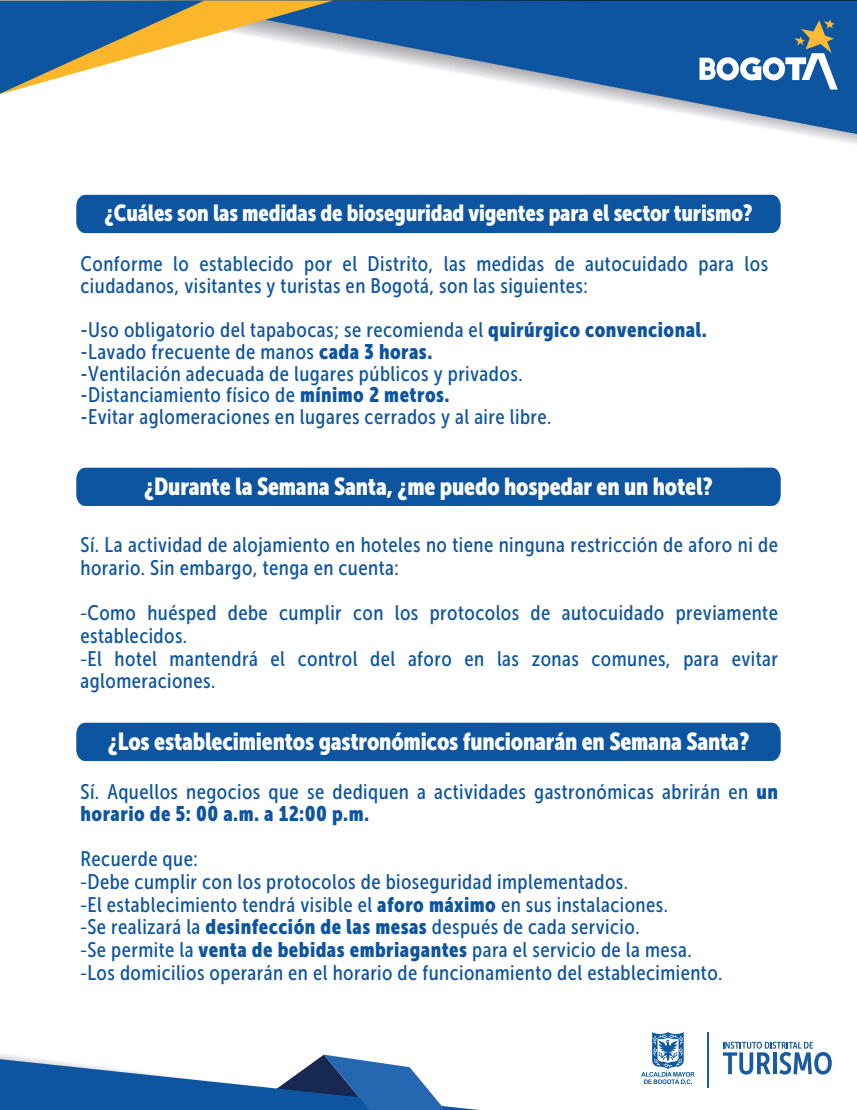
<style>
.page{position:relative;width:857px;height:1110px;background:#fff}
.page>*{position:absolute;margin:0;border:0;box-sizing:border-box;transform-origin:0 0}
.t1{font:24.41px "Museo Sans Cond 900";letter-spacing:-.01em;color:#fff}
.t2{font:23.1px "Museo Sans Cond 900";letter-spacing:-.01em;color:#fff}
.t3{font:21px/22.8px "Museo Sans Cond 500";letter-spacing:.02em;color:#0e55a1}
.t4{font:21px "Museo Sans Cond 900";letter-spacing:.02em;color:#0e55a1}
.s1{font-family:"Museo Sans Cond 900"}
.s2{font-family:"Myriad Pro"}
</style>
<div class="page">
<svg style="left:0;top:1054px;width:479px;height:56px"></svg>
<svg style="left:333px;top:1px;width:524px;height:133px;fill:#0e55a1"></svg>
<svg style="left:0;top:1px;width:333px;height:93px"></svg>
<svg style="left:723px;top:1041px;width:108px;height:33px"></svg>
<hr style="left:707px;top:1032px;width:2px;height:55px;background:#195ba0">
<svg style="left:641px;top:1032px;width:53px;height:52px"></svg>
<svg style="left:699px;top:19px;width:138px;height:71px"></svg>
<div style="left:76px;top:195px;width:704px;height:38px;background:#0e55a1"></div>
<div style="left:76px;top:467px;width:704px;height:39px;background:#0e55a1"></div>
<div style="left:76px;top:722px;width:704px;height:39px;background:#0e55a1"></div>
<p class="t2" style="left:104px;top:200px;width:649px">¿Cuáles son las medidas de bioseguridad vigentes para el sector turismo?</p>
<p class="t3" style="left:81px;top:253px;width:689px;line-height:21.9px">Conforme lo establecido por el Distrito, las medidas de autocuidado para los ciudadanos, visitantes y turistas en Bogotá, son las siguientes:</p>
<p class="t3" style="left:81px;top:319px;width:628px;line-height:21.9px">-Uso obligatorio del tapabocas; se recomienda el <span class="s1">quirúrgico convencional. </span>-Lavado frecuente de manos <span class="s1">cada 3 horas.<br></span>-Ventilación adecuada de lugares públicos y privados.<br>-Distanciamiento físico de <span class="s1">mínimo 2 metros.<br></span>-Evitar aglomeraciones en lugares cerrados y al aire libre.</p>
<p class="t1" style="left:144px;top:472px;width:570px">¿Durante la Semana Santa, ¿me puedo hospedar en un hotel?</p>
<p class="t3" style="left:81px;top:533px;width:699px">Sí. La actividad de alojamiento en hoteles no tiene ninguna restricción de aforo ni de horario. Sin embargo, tenga en cuenta:</p>
<p class="t3" style="left:81px;top:601px;width:699px"><span class="s2">-</span>Como huésped debe cumplir con los protocolos de autocuidado previamente establecidos.<br><span class="s2">-</span>El hotel mantendrá el control del aforo en las zonas comunes, para evitar aglomeraciones.</p>
<p class="t1" style="left:108px;top:727px;width:643px">¿Los establecimientos gastronómicos funcionarán en Semana Santa?</p>
<p class="t3" style="left:81px;top:780px;width:699px">Sí. Aquellos negocios que se dediquen a actividades gastronómicas abrirán en <span class="s1">un</span></p>
<p class="t4" style="left:81px;top:801px;width:290px">horario de 5: 00 a.m. a 12:00 p.m.</p>
<p class="t3" style="left:81px;top:847px;width:643px">Recuerde que:<br><span class="s2">-</span>Debe cumplir con los protocolos de bioseguridad implementados.<br><span class="s2">-</span>El establecimiento tendrá visible el <span class="s1">aforo máximo</span> en sus instalaciones.<br><span class="s2">-</span>Se realizará la <span class="s1">desinfección de las mesas</span> después de cada servicio.<br><span class="s2">-</span>Se permite la <span class="s1">venta de bebidas embriagantes</span> para el servicio de la mesa. <span class="s2">-</span>Los domicilios operarán en el horario de funcionamiento del establecimiento.</p>
</div>
